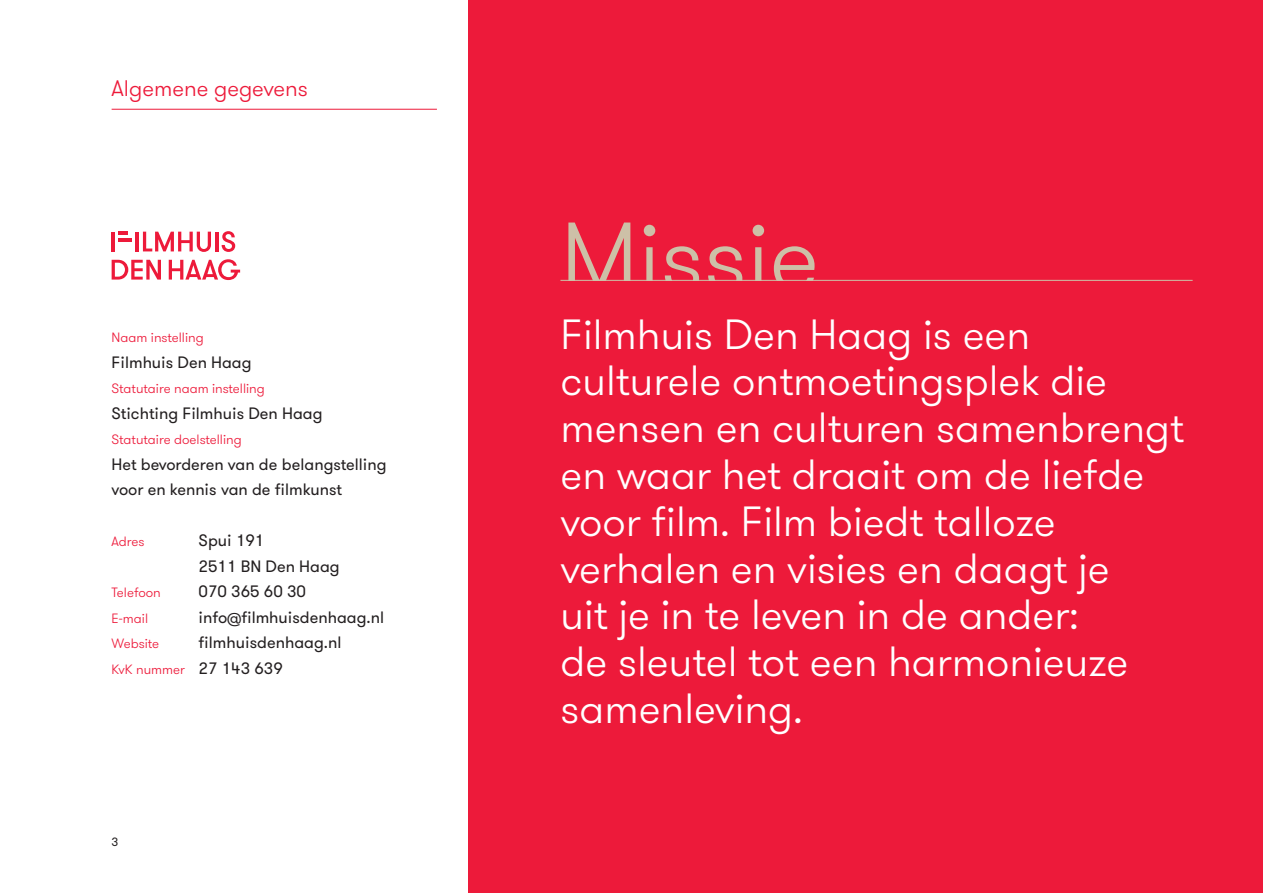
<style>
.page{position:relative;width:1263px;height:893px;background:#fff}
.page>*{position:absolute;margin:0;border:0;box-sizing:border-box;transform-origin:0 0}
.Heading_1{font:300 96.15px "GT Walsheim";color:#cdc0a7}
.Heading_1-2{font:300 42.15px/46.8px "GT Walsheim";color:#fff}
.t1{font:300 22.5px "GT Walsheim";color:#ed1a3a}
.t2{font:16.5px/25.5px "GT Walsheim";color:#231f20}
.t3{font:300 13.5px "GT Walsheim";color:#ed1a3a}
.t4{font:12px "GT Walsheim";color:#231f20}
.s1{font-weight:400;font-size:16.5px;color:#231f20}
</style>
<div class="page">
<hr style="left:112px;top:109px;width:325px;height:1px;background:#ed1a3a">
<div style="left:469px;top:0;width:794px;height:893px;background:#ed1a3a"></div>
<hr style="left:135px;top:232px;width:4px;height:19px;background:#ed1a3a">
<svg style="left:143px;top:232px;width:68px;height:20px"></svg>
<hr style="left:215px;top:232px;width:3px;height:19px;background:#ed1a3a">
<svg style="left:222px;top:231px;width:13px;height:21px"></svg>
<svg style="left:112px;top:260px;width:49px;height:20px"></svg>
<svg style="left:169px;top:259px;width:71px;height:21px"></svg>
<hr style="left:112px;top:232px;width:3px;height:19px;background:#ed1a3a">
<svg style="left:118px;top:232px;width:13px;height:9px"></svg>
<hr style="left:560px;top:280px;width:632px;height:1px;background:#cdc0a7">
<p class="t1" style="left:112px;top:74px;width:198px">Algemene gegevens</p>
<p class="t3" style="left:112px;top:329px;width:94px">Naam instelling</p>
<p class="t2" style="left:112px;top:349px;width:142px">Filmhuis Den Haag</p>
<p class="t3" style="left:112px;top:380px;width:155px">Statutaire naam instelling</p>
<p class="t2" style="left:112px;top:400px;width:212px">Stichting Filmhuis Den Haag</p>
<p class="t3" style="left:112px;top:431px;width:132px">Statutaire doelstelling</p>
<p class="t2" style="left:112px;top:451px;width:276px">Het bevorderen van de belangstelling voor en kennis van de filmkunst</p>
<p class="t3" style="left:112px;top:533px;width:34px">Adres</p>
<p class="t2" style="left:199px;top:528px;width:67px">Spui 191</p>
<p class="t2" style="left:199px;top:553px;width:143px">2511 BN Den Haag</p>
<p class="t3" style="left:112px;top:584px;width:51px">Telefoon</p>
<p class="t2" style="left:199px;top:579px;width:109px">070 365 60 30</p>
<p class="t3" style="left:112px;top:609px;width:38px">E-mail</p>
<p class="t2" style="left:199px;top:604px;width:187px">info@filmhuisdenhaag.nl</p>
<p class="t3" style="left:112px;top:635px;width:49px">Website</p>
<p class="t2" style="left:199px;top:630px;width:144px">filmhuisdenhaag.nl</p>
<p class="t3" style="left:112px;top:660px;width:173px">KvK nummer <span class="s1">27 143 639</span></p>
<p class="t4" style="left:112px;top:834px;width:8px">3</p>
<p class="Heading_1" style="left:560px;top:196px;width:260px">Missie</p>
<p class="Heading_1-2" style="left:560px;top:312px;width:625px">Filmhuis Den Haag is een culturele ontmoetingsplek die mensen en culturen samenbrengt en waar het draait om de liefde voor film. Film biedt talloze verhalen en visies en daagt je<br>uit je in te leven in de ander:<br>de sleutel tot een harmonieuze samenleving.</p>
</div>
